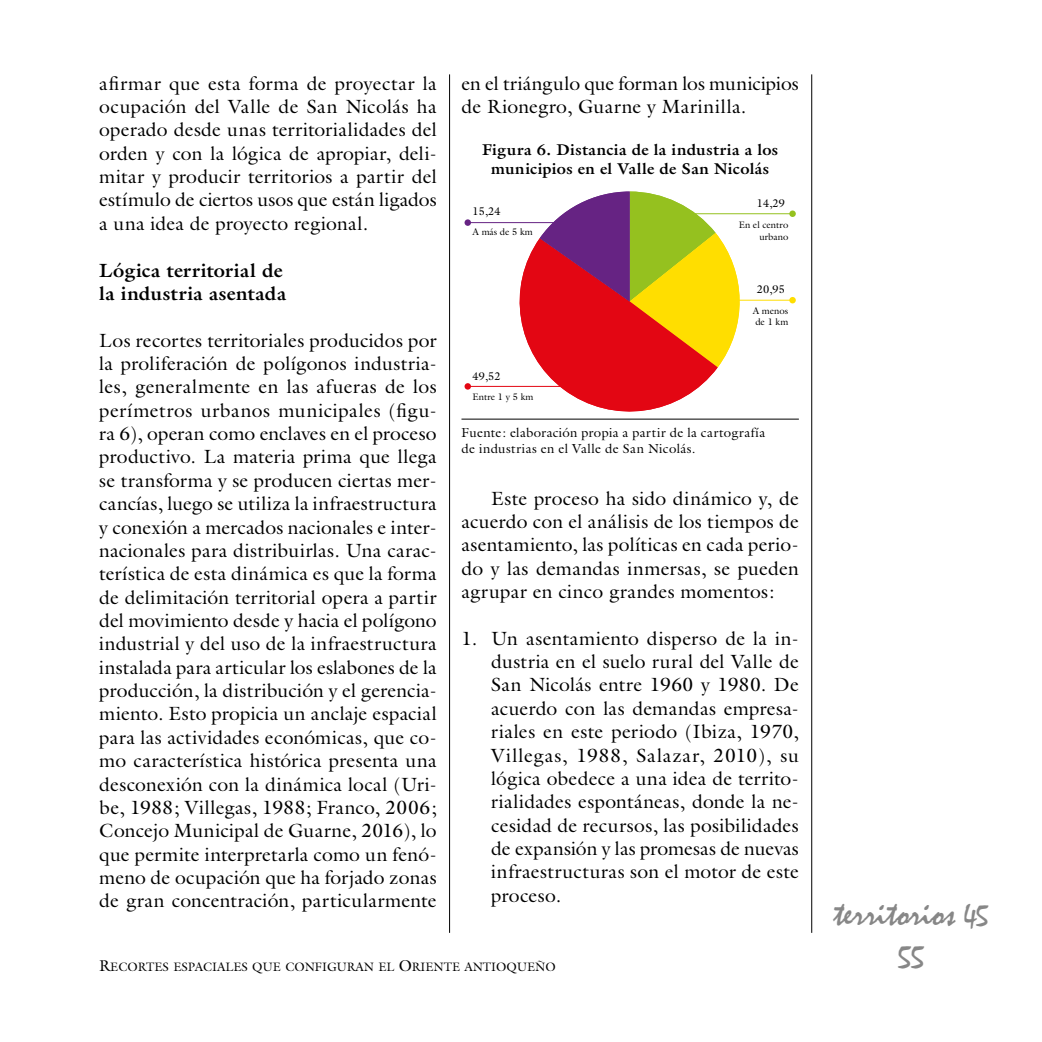
<style>
.page{position:relative;width:1042px;height:1042px;background:#fff}
.page>*{position:absolute;margin:0;border:0;box-sizing:border-box;transform-origin:0 0}
.t1{font:37.62px "Mistral";letter-spacing:-.01em;color:#878787}
.t2{font:33.25px "Mistral";color:#878787}
._01Body{font:19.25px/23.3px "Galliard";letter-spacing:.01em;color:#000;text-align:justify}
._02Body_2{font:19.25px/23.4px "Galliard";letter-spacing:.005em;color:#000;text-align:justify}
._11Indentado1{font:19.25px/23.4px "Galliard";letter-spacing:.015em;color:#000;text-align:justify}
._08Subtítulo_2{font:700 19.25px/23.4px "Galliard";letter-spacing:.02em;color:#000}
._15Tit_grafico{font:700 15.75px/18.9px "Galliard";letter-spacing:.03em;color:#000;text-align:center}
._16Fte_grafico{font:13.12px/15.8px "Galliard";letter-spacing:.03em;color:#000}
.t3{font:12.25px "Galliard";color:#000}
.t4{font:11.2px "Galliard";color:#000}
.t5{font:9.45px/11.4px "Galliard";color:#000;text-align:right}
.s1{font-size:15.75px}
.s2{font-size:31.5px}
</style>
<div class="page">
<hr style="left:811px;top:74px;width:1px;height:859px;background:#000">
<hr style="left:449px;top:74px;width:1px;height:859px;background:#000">
<hr style="left:461px;top:419px;width:338px;height:1px;background:#000">
<svg style="left:505px;top:192px;width:243px;height:220px"></svg>
<hr style="left:668px;top:213px;width:125px;height:1px;background:#95c11f">
<div style="left:789px;top:210px;width:7px;height:7px;background:#95c11f;border-radius:50%"></div>
<hr style="left:668px;top:300px;width:125px;height:1px;background:#ffde00">
<div style="left:789px;top:297px;width:7px;height:6px;background:#ffde00;border-radius:50%"></div>
<hr style="left:468px;top:386px;width:124px;height:1px;background:#e30613">
<div style="left:464px;top:383px;width:7px;height:7px;background:#e30613;border-radius:50%"></div>
<hr style="left:468px;top:222px;width:124px;height:1px;background:#662383">
<div style="left:464px;top:219px;width:7px;height:7px;background:#662383;border-radius:50%"></div>
<p class="_02Body_2" style="left:99px;top:71px;width:339px">afirmar que esta forma de proyectar la ocupación del Valle de San Nicolás ha operado desde unas territorialidades del orden y con la lógica de apropiar, deli&shy;mitar y producir territorios a partir del estímulo de ciertos usos que están ligados a una idea de proyecto regional.</p>
<p class="_08Subtítulo_2" style="left:99px;top:258px;width:188px">Lógica territorial de la industria asentada</p>
<p class="_01Body" style="left:99px;top:328px;width:339px">Los recortes territoriales producidos por la proliferación de polígonos industria&shy;les, generalmente en las afueras de los perímetros urbanos municipales (figu&shy;ra 6), operan como enclaves en el proceso productivo. La materia prima que llega se transforma y se producen ciertas mer&shy;cancías, luego se utiliza la infraestructura y conexión a mercados nacionales e inter&shy;nacionales para distribuirlas. Una carac&shy;terística de esta dinámica es que la forma de delimitación territorial opera a partir del movimiento desde y hacia el polígono industrial y del uso de la infraestructura instalada para articular los eslabones de la producción, la distribución y el gerencia&shy;miento. Esto propicia un anclaje espacial para las actividades económicas, que co&shy;mo característica histórica presenta una desconexión con la dinámica local (Uri&shy;be, 1988; Villegas, 1988; Franco, 2006; Concejo Municipal de Guarne, 2016), lo que permite interpretarla como un fenó&shy;meno de ocupación que ha forjado zonas de gran concentración, particularmente</p>
<p class="_01Body" style="left:461px;top:71px;width:339px">en el triángulo que forman los municipios de Rionegro, Guarne y Marinilla.</p>
<p class="_15Tit_grafico" style="left:482px;top:140px;width:298px">Figura 6. Distancia de la industria a los municipios en el Valle de San Nicolás</p>
<p class="t4" style="left:472px;top:204px;width:30px">15,24</p>
<p class="t5" style="left:472px;top:226px;width:62px">A más de 5 km</p>
<p class="t4" style="left:472px;top:369px;width:30px">49,52</p>
<p class="t5" style="left:472px;top:391px;width:62px">Entre 1 y 5 km</p>
<p class="t4" style="left:757px;top:196px;width:30px">14,29</p>
<p class="t5" style="left:739px;top:219px;width:51px">En el centro urbano</p>
<p class="t4" style="left:757px;top:282px;width:30px">20,95</p>
<p class="t5" style="left:753px;top:305px;width:37px;text-align:left">A menos de 1 km</p>
<p class="_16Fte_grafico" style="left:461px;top:424px;width:305px">Fuente: elaboración propia a partir de la cartografía de industrias en el Valle de San Nicolás.</p>
<p class="_02Body_2" style="left:461px;top:486px;width:339px;text-indent:30px">Este proceso ha sido dinámico y, de acuerdo con el análisis de los tiempos de asentamiento, las políticas en cada perio&shy;do y las demandas inmersas, se pueden agrupar en cinco grandes momentos:</p>
<p class="_11Indentado1" style="left:491px;top:626px;width:309px;text-indent:-30px">1. Un asentamiento disperso de la in&shy;dustria en el suelo rural del Valle de San Nicolás entre 1960 y 1980. De acuerdo con las demandas empresa&shy;riales en este periodo (Ibiza, 1970, Villegas, 1988, Salazar, 2010), su lógica obedece a una idea de territo&shy;rialidades espontáneas, donde la ne&shy;cesidad de recursos, las posibilidades de expansión y las promesas de nuevas infraestructuras son el motor de este proceso.</p>
<p class="t3" style="left:99px;top:959px;width:458px"><span class="s1">R</span>ECORTES ESPACIALES QUE CONFIGURAN EL <span class="s1">O</span>RIENTE ANTIOQUEÑO</p>
<h1 class="t1" style="left:834px;top:892px;width:156px">territorios <span class="s2">45</span></h1>
<h2 class="t2" style="left:898px;top:938px;width:28px">55</h2>
</div>
